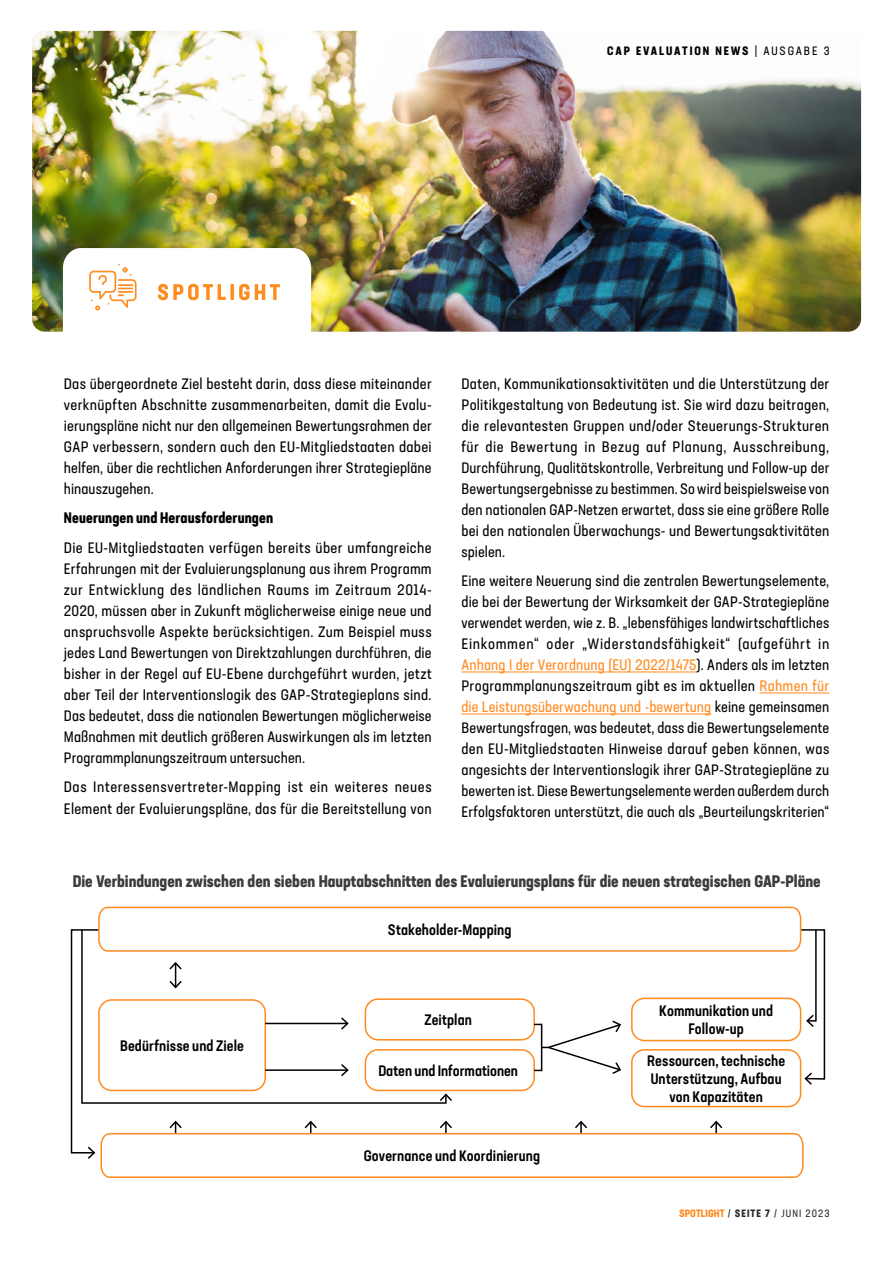
<style>
.page{position:relative;width:893px;height:1263px;background:#fff}
.page>*{position:absolute;margin:0;border:0;box-sizing:border-box;transform-origin:0 0}
.t1{font:700 condensed 16.5px "Neusa Next Std";color:#3c3c3b}
.t2{font:condensed 15px/21px "Neusa Next Std";letter-spacing:.015em;color:#000;text-align:justify}
.t3{font:500 condensed 15px/18px "Neusa Next Std";letter-spacing:.01em;color:#000;text-align:center}
.t4{font:700 condensed 15px "Neusa Next Std";letter-spacing:.01em;color:#000}
.t5{font:700 condensed 12px "Neusa Next Std";letter-spacing:.16em;color:#000}
.t6{font:condensed 10.5px "Neusa Next Std";letter-spacing:.1em;color:#282827}
.s1{font-weight:400}
.s2{color:#ff8b1f}
.s3{font-weight:700;color:#ff8b1f}
.s4{font-weight:700}
</style>
<div class="page">
<img style="left:32px;top:31px;width:829px;height:301px">
<hr style="left:461px;top:672px;width:236px;height:1px;background:#ff8b1f">
<hr style="left:759px;top:693px;width:70px;height:1px;background:#ff8b1f">
<hr style="left:461px;top:714px;width:250px;height:1px;background:#ff8b1f">
<svg style="left:70px;top:906px;width:756px;height:272px"></svg>
<svg style="left:63px;top:248px;width:248px;height:84px"></svg>
<p class="t5" style="left:607px;top:43px;width:224px">CAP EVALUATION NEWS <span class="s1">| AUSGABE 3</span></p>
<p class="t2" style="left:64px;top:373px;width:369px">Das übergeordnete Ziel besteht darin, dass diese miteinander verknüpften Abschnitte zusammenarbeiten, damit die Evalu&shy;ierungspläne nicht nur den allgemeinen Bewertungsrahmen der GAP verbessern, sondern auch den EU-Mitgliedstaaten dabei helfen, über die rechtlichen Anforderungen ihrer Strategiepläne hinauszugehen.</p>
<p class="t4" style="left:64px;top:508px;width:211px">Neuerungen und Herausforderungen</p>
<p class="t2" style="left:64px;top:537px;width:369px">Die EU-Mitgliedstaaten verfügen bereits über umfangreiche Erfahrungen mit der Evaluierungsplanung aus ihrem Programm zur Entwicklung des ländlichen Raums im Zeitraum 2014- 2020, müssen aber in Zukunft möglicherweise einige neue und anspruchsvolle Aspekte berücksichtigen. Zum Beispiel muss jedes Land Bewertungen von Direktzahlungen durchführen, die bisher in der Regel auf EU-Ebene durchgeführt wurden, jetzt aber Teil der Interventionslogik des GAP-Strategieplans sind.<br>Das bedeutet, dass die nationalen Bewertungen möglicherweise Maßnahmen mit deutlich größeren Auswirkungen als im letzten Programmplanungszeitraum untersuchen.</p>
<p class="t2" style="left:64px;top:776px;width:369px">Das Interessensvertreter-Mapping ist ein weiteres neues<br>Element der Evaluierungspläne, das für die Bereitstellung von</p>
<p class="t2" style="left:461px;top:373px;width:369px">Daten, Kommunikationsaktivitäten und die Unterstützung der Politikgestaltung von Bedeutung ist. Sie wird dazu beitragen, die relevantesten Gruppen und/oder Steuerungs-Strukturen für die Bewertung in Bezug auf Planung, Ausschreibung, Durchführung, Qualitätskontrolle, Verbreitung und Follow-up der Bewertungsergebnisse zu bestimmen. So wird beispielsweise von den nationalen GAP-Netzen erwartet, dass sie eine größere Rolle bei den nationalen Überwachungs- und Bewertungsaktivitäten spielen.</p>
<p class="t2" style="left:461px;top:570px;width:369px">Eine weitere Neuerung sind die zentralen Bewertungselemente, die bei der Bewertung der Wirksamkeit der GAP-Strategiepläne verwendet werden, wie z. B. „lebensfähiges landwirtschaftliches Einkommen“ oder „Widerstandsfähigkeit“ (aufgeführt in <span class="s2">Anhang I der Verordnung (EU) 2022/1475</span>). Anders als im letzten Programmplanungszeitraum gibt es im aktuellen <span class="s2">Rahmen für die Leistungsüberwachung und -bewertung</span> keine gemeinsamen Bewertungsfragen, was bedeutet, dass die Bewertungselemente den EU-Mitgliedstaaten Hinweise darauf geben können, was angesichts der Interventionslogik ihrer GAP-Strategiepläne zu bewerten ist. Diese Bewertungselemente werden außerdem durch Erfolgsfaktoren unterstützt, die auch als „Beurteilungskriterien“</p>
<p class="t1" style="left:73px;top:870px;width:749px">Die Verbindungen zwischen den sieben Hauptabschnitten des Evaluierungsplans für die neuen strategischen GAP-Pläne</p>
<p class="t3" style="left:120px;top:1036px;width:126px">Bedürfnisse und Ziele</p>
<p class="t3" style="left:388px;top:920px;width:125px">Stakeholder-Mapping</p>
<p class="t3" style="left:424px;top:1011px;width:49px">Zeitplan</p>
<p class="t3" style="left:378px;top:1061px;width:141px">Daten und Informationen</p>
<p class="t3" style="left:364px;top:1147px;width:178px">Governance und Koordinierung</p>
<p class="t3" style="left:659px;top:1002px;width:115px">Kommunikation und<br>Follow-up</p>
<p class="t3" style="left:647px;top:1051px;width:140px">Ressourcen, technische<br>Unterstützung, Aufbau von Kapazitäten</p>
<p class="t6" style="left:679px;top:1206px;width:152px"><span class="s3">SPOTLIGHT</span> / <span class="s4">SEITE 7</span> / JUNI 2023</p>
</div>
